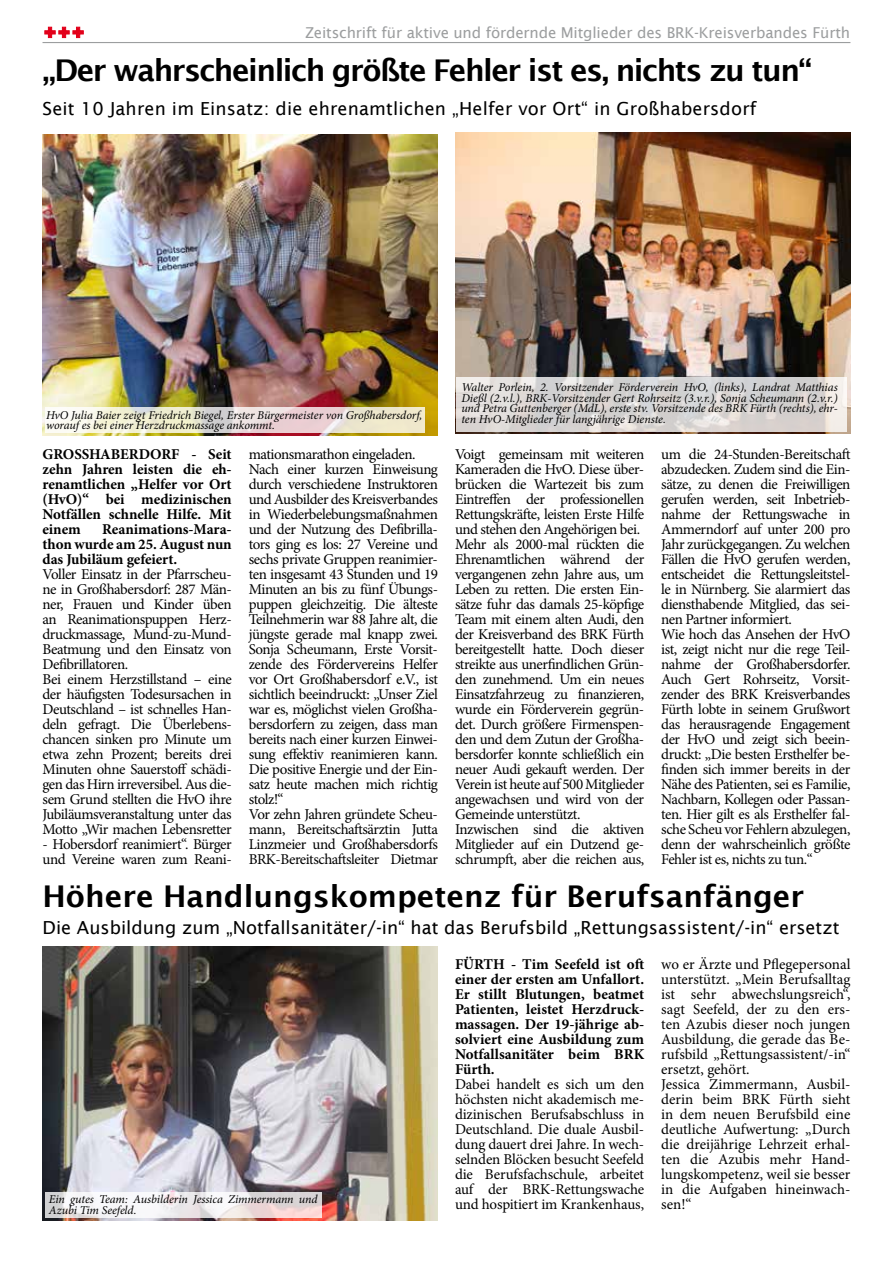
<style>
.page{position:relative;width:893px;height:1263px;background:#fff}
.page>*{position:absolute;margin:0;border:0;box-sizing:border-box;transform-origin:0 0}
.t1{font:600 30px "Lucida Sans";letter-spacing:-.05em;color:#000}
.t2{font:600 30px "Lucida Sans";color:#000}
.t3{font:18px "Lucida Sans";color:#000}
.t4{font:15px/15px "Minion Pro";letter-spacing:-.03em;color:#000}
.t5{font:15px/15px "Minion Pro";color:#000}
.t6{font:700 15px/15px "Minion Pro";letter-spacing:-.005em;color:#000;text-align:justify}
.t7{font:15px "Lucida Sans";letter-spacing:-.01em;color:#9c9e9f}
.t8{font:italic 12px/10.5px "Minion Pro";letter-spacing:-.005em;color:#000}
</style>
<div class="page">
<hr style="left:43px;top:42px;width:807px;height:1px;background:#9c9e9f">
<svg style="left:45px;top:27px;width:38px;height:11px"></svg>
<img style="left:43px;top:134px;width:395px;height:301px">
<img style="left:455px;top:133px;width:395px;height:301px">
<img style="left:43px;top:946px;width:395px;height:274px">
<svg style="left:46px;top:407px;width:379px;height:26px;background:#ede5d7"></svg>
<svg style="left:456px;top:377px;width:391px;height:54px;background:#dad7d5"></svg>
<svg style="left:45px;top:1192px;width:277px;height:26px"></svg>
<p class="t7" style="left:305px;top:24px;width:547px">Zeitschrift für aktive und fördernde Mitglieder des BRK-Kreisverbandes Fürth</p>
<h1 class="t1" style="left:43px;top:53px;width:771px">„Der wahrscheinlich größte Fehler ist es, nichts zu tun“</h1>
<p class="t3" style="left:43px;top:99px;width:715px">Seit 10 Jahren im Einsatz: die ehrenamtlichen „Helfer vor Ort“ in Großhabersdorf</p>
<p class="t8" style="left:46px;top:410px;width:378px">HvO Julia Baier zeigt Friedrich Biegel, Erster Bürgermeister von Großhabersdorf, worauf es bei einer Herzdruckmassage ankommt.</p>
<p class="t8" style="left:461px;top:382px;width:378px;text-align:justify">Walter Porlein, 2. Vorsitzender Förderverein HvO, (links), Landrat Matthias Dießl (2.v.l.), BRK-Vorsitzender Gert Rohrseitz (3.v.r.), Sonja Scheumann (2.v.r.) und Petra Guttenberger (MdL), erste stv. Vorsitzende des BRK Fürth (rechts), ehr&shy;ten HvO-Mitglieder für langjährige Dienste.</p>
<p class="t6" style="left:43px;top:447px;width:191px">GROSSHABERDORF - Seit zehn Jahren leisten die eh&shy;renamtlichen „Helfer vor Ort (HvO)“ bei medizinischen Notfällen schnelle Hilfe. Mit einem</p>
<p class="t6" style="left:43px;top:522px;width:191px;text-indent:60px">Reanimations-Mara&shy;thon wurde am 25. August nun das Jubiläum gefeiert.</p>
<p class="t4" style="left:43px;top:567px;width:191px">Voller Einsatz in der Pfarrscheu&shy;ne in Großhabersdorf: 287 Män&shy;ner, Frauen und Kinder üben an Reanimationspuppen Herz&shy;druckmassage, Mund-zu-Mund-<br>Beatmung und den Einsatz von<br>Defibrillatoren.<br>Bei einem Herzstillstand – eine der häufigsten Todesursachen in<br>Deutschland – ist schnelles Han&shy;deln gefragt. Die Überlebens&shy;chancen sinken pro Minute um etwa zehn Prozent; bereits drei<br>Minuten ohne Sauerstoff schädi&shy;gen das Hirn irreversibel. Aus die&shy;sem Grund stellten die HvO ihre<br>Jubiläumsveranstaltung unter das<br>Motto „Wir machen Lebensretter</p>
<p class="t4" style="left:43px;top:837px;width:191px">- Hobersdorf reanimiert“. Bürger und Vereine waren zum Reani-</p>
<p class="t4" style="left:249px;top:447px;width:191px">mationsmarathon eingeladen.<br>Nach einer kurzen Einweisung durch verschiedene Instruktoren und Ausbilder des Kreisverbandes in Wiederbelebungsmaßnahmen und der Nutzung des Defibrilla&shy;tors ging es los: 27 Vereine und sechs private Gruppen reanimier&shy;ten insgesamt 43 Stunden und 19<br>Minuten an bis zu fünf Übungs&shy;puppen gleichzeitig. Die älteste<br>Teilnehmerin war 88 Jahre alt, die jüngste gerade mal knapp zwei.<br>Sonja Scheumann, Erste Vorsit&shy;zende des Fördervereins Helfer vor Ort Großhabersdorf e.V., ist sichtlich beeindruckt: „Unser Ziel war es, möglichst vielen Großha&shy;bersdorfern zu zeigen, dass man bereits nach einer kurzen Einwei&shy;sung effektiv reanimieren kann.<br>Die positive Energie und der Ein&shy;satz heute machen mich richtig stolz!“<br>Vor zehn Jahren gründete Scheu&shy;mann, Bereitschaftsärztin Jutta<br>Linzmeier und Großhabersdorfs<br>BRK-Bereitschaftsleiter Dietmar</p>
<p class="t4" style="left:455px;top:447px;width:191px">Voigt gemeinsam mit weiteren<br>Kameraden die HvO. Diese über&shy;brücken die Wartezeit bis zum<br>Eintreffen der professionellen<br>Rettungskräfte, leisten Erste Hilfe und stehen den Angehörigen bei.<br>Mehr als 2000-mal rückten die<br>Ehrenamtlichen während der vergangenen zehn Jahre aus, um<br>Leben zu retten. Die ersten Ein&shy;sätze fuhr das damals 25-köpfige<br>Team mit einem alten Audi, den der Kreisverband des BRK Fürth bereitgestellt hatte. Doch dieser streikte aus unerfindlichen Grün&shy;den zunehmend. Um ein neues<br>Einsatzfahrzeug zu finanzieren, wurde ein Förderverein gegrün&shy;det. Durch größere Firmenspen&shy;den und dem Zutun der Großha&shy;bersdorfer konnte schließlich ein neuer Audi gekauft werden. Der<br>Verein ist heute auf 500 Mitglieder angewachsen und wird von der<br>Gemeinde unterstützt.<br>Inzwischen sind die aktiven<br>Mitglieder auf ein Dutzend ge&shy;schrumpft, aber die reichen aus,</p>
<p class="t4" style="left:661px;top:447px;width:191px">um die 24-Stunden-Bereitschaft abzudecken. Zudem sind die Ein&shy;sätze, zu denen die Freiwilligen gerufen werden, seit Inbetrieb&shy;nahme der Rettungswache in<br>Ammerndorf auf unter 200 pro<br>Jahr zurückgegangen. Zu welchen<br>Fällen die HvO gerufen werden, entscheidet die Rettungsleitstel&shy;le in Nürnberg. Sie alarmiert das diensthabende Mitglied, das sei&shy;nen Partner informiert.<br>Wie hoch das Ansehen der HvO ist, zeigt nicht nur die rege Teil&shy;nahme der Großhabersdorfer.<br>Auch Gert Rohrseitz, Vorsit&shy;zender des BRK Kreisverbandes<br>Fürth lobte in seinem Grußwort das herausragende Engagement der HvO und zeigt sich beein&shy;druckt: „Die besten Ersthelfer be&shy;finden sich immer bereits in der<br>Nähe des Patienten, sei es Familie,<br>Nachbarn, Kollegen oder Passan&shy;ten. Hier gilt es als Ersthelfer fal&shy;sche Scheu vor Fehlern abzulegen, denn der wahrscheinlich größte<br>Fehler ist es, nichts zu tun.“</p>
<h1 class="t2" style="left:43px;top:879px;width:763px">Höhere Handlungskompetenz für Berufsanfänger</h1>
<p class="t3" style="left:43px;top:917px;width:798px">Die Ausbildung zum „Notfallsanitäter/-in“ hat das Berufsbild „Rettungsassistent/-in“ ersetzt</p>
<p class="t8" style="left:49px;top:1194px;width:270px">Ein gutes Team: Ausbilderin Jessica Zimmermann und<br>Azubi Tim Seefeld.</p>
<p class="t6" style="left:455px;top:957px;width:191px">FÜRTH - Tim Seefeld ist oft einer der ersten am Unfallort.<br>Er stillt Blutungen, beatmet Patienten, leistet Herzdruck&shy;massagen. Der 19-jährige ab&shy;solviert eine Ausbildung zum Notfallsanitäter beim BRK Fürth.</p>
<p class="t4" style="left:455px;top:1077px;width:191px;text-align:justify">Dabei handelt es sich um den höchsten nicht akademisch me&shy;dizinischen Berufsabschluss in Deutschland. Die duale Ausbil&shy;dung dauert drei Jahre. In wech&shy;selnden Blöcken besucht Seefeld die Berufsfachschule, arbeitet auf der BRK-Rettungswache und hospitiert im Krankenhaus,</p>
<p class="t5" style="left:661px;top:957px;width:191px">wo er Ärzte und Pflegepersonal unterstützt. „Mein Berufsalltag ist sehr abwechslungsreich“, sagt Seefeld, der zu den ers&shy;ten Azubis dieser noch jungen<br>Ausbildung, die gerade das Be&shy;rufsbild „Rettungsassistent/-in“ ersetzt, gehört.<br>Jessica Zimmermann, Ausbil&shy;derin beim BRK Fürth sieht in dem neuen Berufsbild eine deutliche Aufwertung: „Durch die dreijährige Lehrzeit erhal&shy;ten die Azubis mehr Hand&shy;lungskompetenz, weil sie besser in die Aufgaben hineinwach&shy;sen!“</p>
</div>
